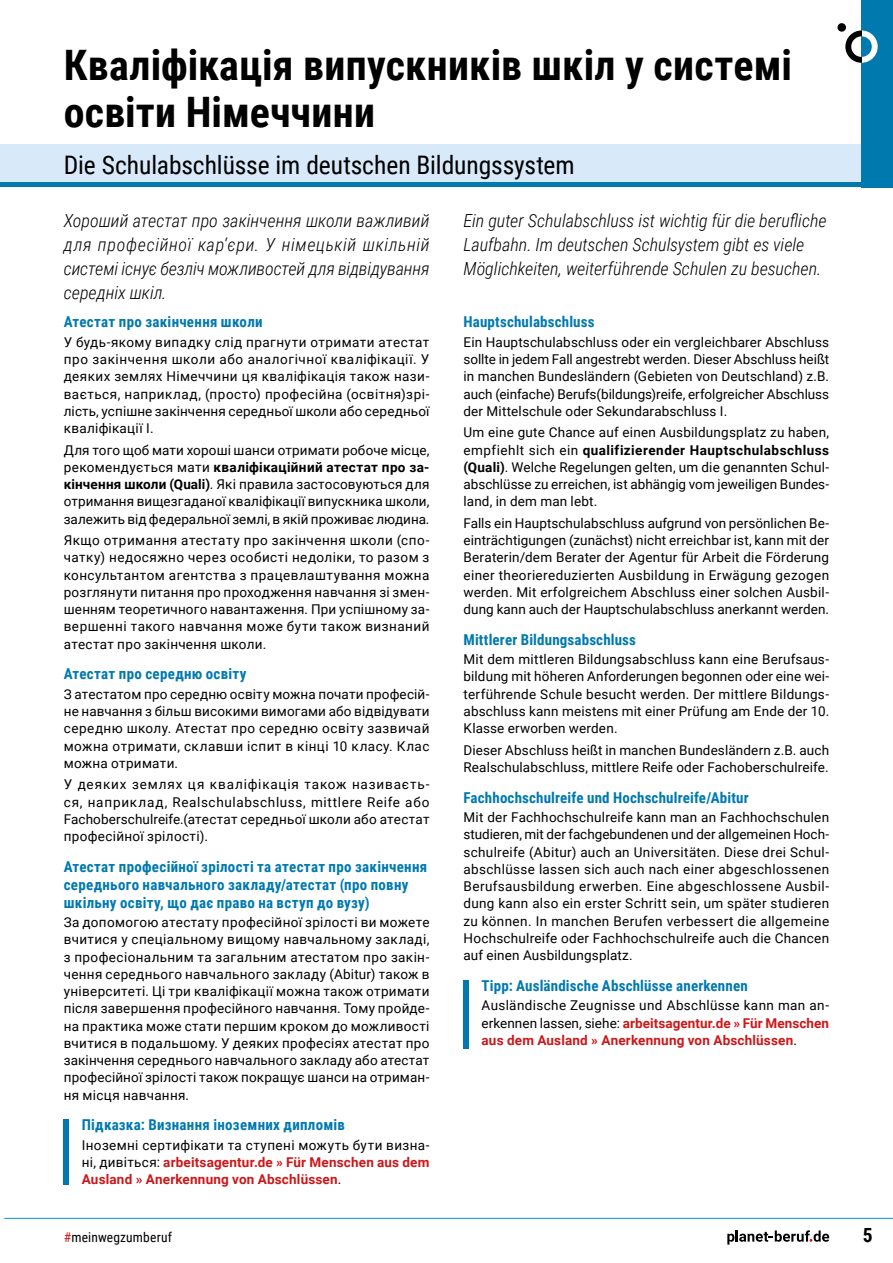
<style>
.page{position:relative;width:893px;height:1263px;background:#fff}
.page>*{position:absolute;margin:0;border:0;box-sizing:border-box;transform-origin:0 0}
.t1{font:700 42px/46.5px "Roboto Condensed";letter-spacing:.005em;color:#000}
.t2{font:25.5px "Roboto Condensed";letter-spacing:-.005em;color:#000}
.t3{font:700 19.5px "Roboto Condensed";color:#000}
.t4{font:italic 300 18px/24px "Roboto Condensed";color:#000;text-align:justify}
.t5{font:700 15px/18px "Roboto Condensed";letter-spacing:.015em;color:#0079af}
.t6{font:13.5px/17.2px "Roboto";letter-spacing:.01em;color:#000;text-align:justify}
.t7{font:700 13.5px/17.2px "Roboto";letter-spacing:.015em;color:#cd1719;text-align:justify}
.t8{font:13.5px "Roboto Condensed";letter-spacing:.015em;color:#000}
.s1{font-weight:700}
.s2{font-weight:400;color:#000}
.s3{color:#cd1719}
</style>
<div class="page">
<hr style="left:4px;top:1218px;width:889px;height:1px;background:#0093d6">
<svg style="left:727px;top:1230px;width:102px;height:14px"></svg>
<div style="left:0;top:145px;width:893px;height:42px;background:#d8e9f9"></div>
<hr style="left:0;top:183px;width:893px;height:4px;background:#0079af">
<div style="left:861px;top:0;width:32px;height:187px;background:#0079af"></div>
<svg style="left:861px;top:30px;width:17px;height:33px"></svg>
<svg style="left:845px;top:30px;width:16px;height:33px"></svg>
<div style="left:837px;top:23px;width:9px;height:9px;background:#000;border-radius:50%"></div>
<div style="left:64px;top:1119px;width:5px;height:66px;background:#0079af"></div>
<div style="left:463px;top:980px;width:6px;height:68px;background:#0079af"></div>
<h1 class="t1" style="left:64px;top:40px;width:730px">Кваліфікація випускників шкіл у системі освіти Німеччини</h1>
<h1 class="t2" style="left:64px;top:147px;width:512px">Die Schulabschlüsse im deutschen Bildungssystem</h1>
<p class="t4" style="left:64px;top:208px;width:367px">Хороший атестат про закінчення школи важливий для професійної кар‘єри. У німецькій шкільній системі існує безліч можливостей для відвідування середніх шкіл.</p>
<h2 class="t5" style="left:64px;top:313px;width:200px">Атестат про закінчення школи</h2>
<p class="t6" style="left:64px;top:333px;width:367px">У будь-якому випадку слід прагнути отримати атестат про закінчення школи або аналогічної кваліфікації. У деяких землях Німеччини ця кваліфікація також нази&shy;вається, наприклад, (просто) професійна (освітня)зрі&shy;лість, успішне закінчення середньої школи або середньої кваліфікації I.</p>
<p class="t6" style="left:64px;top:441px;width:367px">Для того щоб мати хороші шанси отримати робоче місце, рекомендується мати <span class="s1">кваліфікаційний атестат про за&shy;кінчення школи (Quali)</span>. Які правила застосовуються для отримання вищезгаданої кваліфікації випускника школи, залежить від федеральної землі, в якій проживає людина.</p>
<p class="t6" style="left:64px;top:531px;width:367px">Якщо отримання атестату про закінчення школи (спо&shy;чатку) недосяжно через особисті недоліки, то разом з консультантом агентства з працевлаштування можна розглянути питання про проходження навчання зі змен&shy;шенням теоретичного навантаження. При успішному за&shy;вершенні такого навчання може бути також визнаний атестат про закінчення школи.</p>
<h2 class="t5" style="left:64px;top:664px;width:184px">Атестат про середню освіту</h2>
<p class="t6" style="left:64px;top:685px;width:367px">З атестатом про середню освіту можна почати професій&shy;не навчання з більш високими вимогами або відвідувати середню школу. Атестат про середню освіту зазвичай можна отримати, склавши іспит в кінці 10 класу. Клас можна отримати.</p>
<p class="t6" style="left:64px;top:775px;width:367px">У деяких землях ця кваліфікація також називаєть&shy;ся, наприклад, Realschulabschluss, mittlere Reife або Fachoberschulreife.(атестат середньої школи або атестат професійної зрілості).</p>
<h2 class="t5" style="left:64px;top:857px;width:365px">Атестат професійної зрілості та атестат про закінчення середнього навчального закладу/атестат (про повну шкільну освіту, що дає право на вступ до вузу)</h2>
<p class="t6" style="left:64px;top:913px;width:367px">За допомогою атестату професійної зрілості ви можете вчитися у спеціальному вищому навчальному закладі, з професіональним та загальним атестатом про закін&shy;чення середнього навчального закладу (Abitur) також в університеті. Ці три кваліфікації можна також отримати після завершення професійного навчання. Тому пройде&shy;на практика може стати першим кроком до можливості вчитися в подальшому. У деяких професіях атестат про закінчення середнього навчального закладу або атестат професійної зрілості також покращує шанси на отриман&shy;ня місця навчання.</p>
<h2 class="t5" style="left:82px;top:1115px;width:265px">Підказка: Визнання іноземних дипломів</h2>
<p class="t7" style="left:82px;top:1136px;width:349px"><span class="s2">Іноземні сертифікати та ступені можуть бути визна&shy;ні, дивіться:</span> arbeitsagentur.de » Für Menschen aus dem Ausland » Anerkennung von Abschlüssen<span class="s2">.</span></p>
<p class="t4" style="left:463px;top:208px;width:365px;text-align:left">Ein guter Schulabschluss ist wichtig für die berufliche<br>Laufbahn. Im deutschen Schulsystem gibt es viele<br>Möglichkeiten, weiterführende Schulen zu besuchen.</p>
<h2 class="t5" style="left:463px;top:313px;width:133px">Hauptschulabschluss</h2>
<p class="t6" style="left:463px;top:333px;width:367px">Ein Hauptschulabschluss oder ein vergleichbarer Abschluss sollte in jedem Fall angestrebt werden. Dieser Abschluss heißt in manchen Bundesländern (Gebieten von Deutschland) z.B. auch (einfache) Berufs(bildungs)reife, erfolgreicher Abschluss der Mittelschule oder Sekundarabschluss I.</p>
<p class="t6" style="left:463px;top:423px;width:367px">Um eine gute Chance auf einen Ausbildungsplatz zu haben, empfiehlt sich ein <span class="s1">qualifizierender Hauptschulabschluss (Quali)</span>. Welche Regelungen gelten, um die genannten Schul&shy;abschlüsse zu erreichen, ist abhängig vom jeweiligen Bundes&shy;land, in dem man lebt.</p>
<p class="t6" style="left:463px;top:514px;width:367px">Falls ein Hauptschulabschluss aufgrund von persönlichen Be&shy;einträchtigungen (zunächst) nicht erreichbar ist, kann mit der Beraterin/dem Berater der Agentur für Arbeit die Förderung einer theoriereduzierten Ausbildung in Erwägung gezogen werden. Mit erfolgreichem Abschluss einer solchen Ausbil&shy;dung kann auch der Hauptschulabschluss anerkannt werden.</p>
<h2 class="t5" style="left:463px;top:630px;width:174px">Mittlerer Bildungsabschluss</h2>
<p class="t6" style="left:463px;top:650px;width:367px">Mit dem mittleren Bildungsabschluss kann eine Berufsaus&shy;bildung mit höheren Anforderungen begonnen oder eine wei&shy;terführende Schule besucht werden. Der mittlere Bildungs&shy;abschluss kann meistens mit einer Prüfung am Ende der 10.<br>Klasse erworben werden.</p>
<p class="t6" style="left:463px;top:741px;width:367px">Dieser Abschluss heißt in manchen Bundesländern z.B. auch<br>Realschulabschluss, mittlere Reife oder Fachoberschulreife.</p>
<h2 class="t5" style="left:463px;top:788px;width:287px">Fachhochschulreife und Hochschulreife/Abitur</h2>
<p class="t6" style="left:463px;top:808px;width:367px">Mit der Fachhochschulreife kann man an Fachhochschulen studieren, mit der fachgebundenen und der allgemeinen Hoch&shy;schulreife (Abitur) auch an Universitäten. Diese drei Schul&shy;abschlüsse lassen sich auch nach einer abgeschlossenen Berufsausbildung erwerben. Eine abgeschlossene Ausbil&shy;dung kann also ein erster Schritt sein, um später studieren zu können. In manchen Berufen verbessert die allgemeine Hochschulreife oder Fachhochschulreife auch die Chancen auf einen Ausbildungsplatz.</p>
<h2 class="t5" style="left:482px;top:976px;width:268px">Tipp: Ausländische Abschlüsse anerkennen</h2>
<p class="t7" style="left:482px;top:996px;width:349px"><span class="s2">Ausländische Zeugnisse und Abschlüsse kann man an&shy;erkennen lassen, siehe:</span> arbeitsagentur.de » Für Menschen aus dem Ausland » Anerkennung von Abschlüssen<span class="s2">.</span></p>
<p class="t8" style="left:64px;top:1227px;width:110px"><span class="s3">#</span>meinwegzumberuf</p>
<h3 class="t3" style="left:863px;top:1221px;width:11px">5</h3>
</div>
